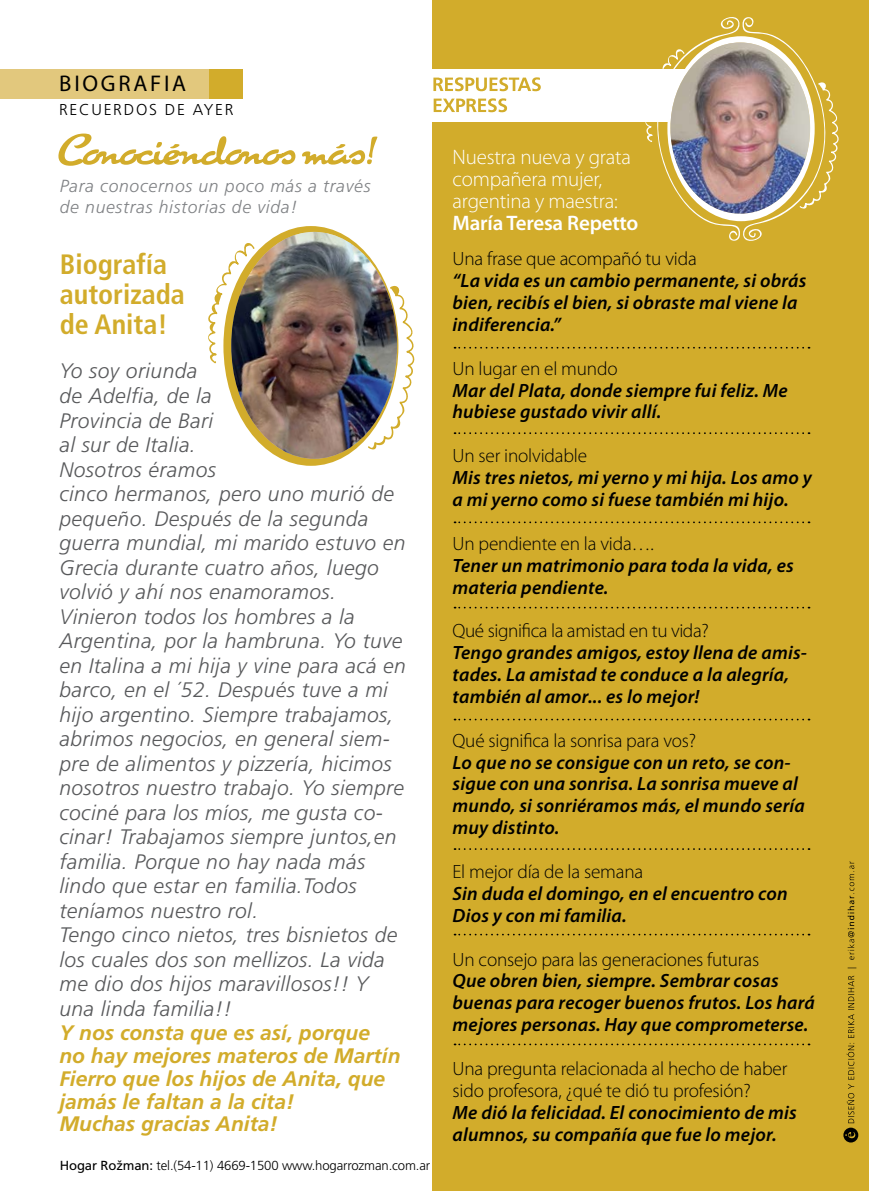
<style>
.page{position:relative;width:869px;height:1191px;background:#fff}
.page>*{position:absolute;margin:0;border:0;box-sizing:border-box;transform-origin:0 0}
.t1{font:700 condensed 28px/29.8px "Frutiger LT Std";color:#d2ac2b}
.t2{font:22.75px "Myriad Pro";color:#000}
.t3{font:italic 300 21px/24.5px "Frutiger LT Std";letter-spacing:.02em;color:#58595b}
.t4{font:italic 700 21px/22.8px "Frutiger LT Std";color:#d2ac2b}
.t5{font:300 21px/21.9px "Myriad Pro";letter-spacing:-.01em;color:#fff}
.t6{font:600 21px "Myriad Pro";letter-spacing:-.01em;color:#fff}
.t7{font:italic 600 19.25px/21.9px "Myriad Pro";letter-spacing:.01em;color:#000}
.t8{font:300 19.25px/21.9px "Myriad Pro";letter-spacing:-.01em;color:#000}
.t9{font:italic 300 17.5px/21px "Frutiger LT Std";letter-spacing:.04em;color:#808285}
.t10{font:300 15.75px "Frutiger LT Std";letter-spacing:.11em;color:#000}
.t11{font:300 13.12px "Frutiger LT Std";letter-spacing:-.01em;color:#000}
.s1{font-weight:400}
</style>
<div class="page">
<div style="left:432px;top:0;width:436px;height:1191px;background:#d2ac2b"></div>
<div style="left:414px;top:69px;width:314px;height:53px;background:#fff"></div>
<svg style="left:843px;top:861px;width:14px;height:281px"></svg>
<svg style="left:645px;top:17px;width:194px;height:224px"></svg>
<svg style="left:433px;top:98px;width:74px;height:14px"></svg>
<svg style="left:433px;top:77px;width:107px;height:14px"></svg>
<div style="left:0;top:69px;width:209px;height:30px;background:#e2c87d"></div>
<div style="left:209px;top:69px;width:33px;height:30px;background:#d2ac2b"></div>
<svg style="left:58px;top:134px;width:319px;height:32px"></svg>
<svg style="left:454px;top:347px;width:345px;height:1px"></svg>
<svg style="left:454px;top:432px;width:345px;height:2px"></svg>
<svg style="left:454px;top:521px;width:345px;height:2px"></svg>
<svg style="left:454px;top:607px;width:345px;height:1px"></svg>
<svg style="left:454px;top:1043px;width:345px;height:2px"></svg>
<svg style="left:454px;top:933px;width:345px;height:2px"></svg>
<svg style="left:397px;top:286px;width:18px;height:142px"></svg>
<svg style="left:208px;top:262px;width:23px;height:103px"></svg>
<svg style="left:454px;top:848px;width:345px;height:2px"></svg>
<svg style="left:454px;top:718px;width:345px;height:2px"></svg>
<img style="left:670px;top:42px;width:139px;height:172px">
<img style="left:231px;top:232px;width:166px;height:227px">
<p class="t2" style="left:59px;top:70px;width:89px">BIOGRAFIA</p>
<p class="t10" style="left:59px;top:101px;width:176px">recuerdos de ayer</p>
<p class="t9" style="left:60px;top:175px;width:312px">Para conocernos un poco más a través de nuestras historias de vida!</p>
<h1 class="t1" style="left:60px;top:249px;width:126px">Biografía autorizada de Anita!</h1>
<p class="t3" style="left:59px;top:359px;width:348px">Yo soy oriunda<br>de Adelfia, de la<br>Provincia de Bari<br>al sur de Italia.<br>Nosotros éramos<br>cinco hermanos, pero uno murió de pequeño. Después de la segunda guerra mundial, mi marido estuvo en<br>Grecia durante cuatro años, luego volvió y ahí nos enamoramos.<br>Vinieron todos los hombres a la<br>Argentina, por la hambruna. Yo tuve en Italina a mi hija y vine para acá en barco, en el ´52. Después tuve a mi hijo argentino. Siempre trabajamos, abrimos negocios, en general siem&shy;pre de alimentos y pizzería, hicimos nosotros nuestro trabajo. Yo siempre cociné para los míos, me gusta co&shy;cinar! Trabajamos siempre juntos,en familia. Porque no hay nada más lindo que estar en familia.Todos teníamos nuestro rol.<br>Tengo cinco nietos, tres bisnietos de los cuales dos son mellizos. La vida me dio dos hijos maravillosos!! Y una linda familia!!</p>
<p class="t4" style="left:59px;top:1021px;width:342px">Y nos consta que es así, porque no hay mejores materos de Martín<br>Fierro que los hijos de Anita, que jamás le faltan a la cita!<br>Muchas gracias Anita!</p>
<p class="t11" style="left:60px;top:1157px;width:372px"><span class="s1">Hogar Rožman:</span> tel.(54-11) 4669-1500 www.hogarrozman.com.ar</p>
<p class="t5" style="left:452px;top:146px;width:180px">Nuestra nueva y grata compañera mujer, argentina y maestra:</p>
<p class="t6" style="left:452px;top:209px;width:187px">María Teresa Repetto</p>
<p class="t8" style="left:452px;top:248px;width:245px">Una frase que acompañó tu vida</p>
<p class="t7" style="left:452px;top:270px;width:355px">“La vida es un cambio permanente, si obrás bien, recibís el bien, si obraste mal viene la indiferencia.”</p>
<p class="t8" style="left:452px;top:357px;width:166px">Un lugar en el mundo</p>
<p class="t7" style="left:452px;top:379px;width:336px">Mar del Plata, donde siempre fui feliz. Me hubiese gustado vivir allí.</p>
<p class="t8" style="left:452px;top:445px;width:136px">Un ser inolvidable</p>
<p class="t7" style="left:452px;top:467px;width:360px">Mis tres nietos, mi yerno y mi hija. Los amo y a mi yerno como si fuese también mi hijo.</p>
<p class="t8" style="left:452px;top:532px;width:203px">Un pendiente en la vida….</p>
<p class="t7" style="left:452px;top:554px;width:342px">Tener un matrimonio para toda la vida, es materia pendiente.</p>
<p class="t8" style="left:452px;top:620px;width:257px">Qué significa la amistad en tu vida?</p>
<p class="t7" style="left:452px;top:642px;width:355px">Tengo grandes amigos, estoy llena de amis&shy;tades. La amistad te conduce a la alegría, también al amor... es lo mejor!</p>
<p class="t8" style="left:452px;top:729px;width:245px">Qué significa la sonrisa para vos?</p>
<p class="t7" style="left:452px;top:751px;width:354px">Lo que no se consigue con un reto, se con&shy;sigue con una sonrisa. La sonrisa mueve al mundo, si sonriéramos más, el mundo sería muy distinto.</p>
<p class="t8" style="left:452px;top:860px;width:192px">El mejor día de la semana</p>
<p class="t7" style="left:452px;top:882px;width:336px">Sin duda el domingo, en el encuentro con<br>Dios y con mi familia.</p>
<p class="t8" style="left:452px;top:948px;width:308px">Un consejo para las generaciones futuras</p>
<p class="t7" style="left:452px;top:970px;width:363px">Que obren bien, siempre. Sembrar cosas buenas para recoger buenos frutos. Los hará mejores personas. Hay que comprometerse.</p>
<p class="t8" style="left:452px;top:1057px;width:336px">Una pregunta relacionada al hecho de haber sido profesora, ¿qué te dió tu profesión?</p>
<p class="t7" style="left:452px;top:1101px;width:345px">Me dió la felicidad. El conocimiento de mis alumnos, su compañía que fue lo mejor.</p>
</div>
